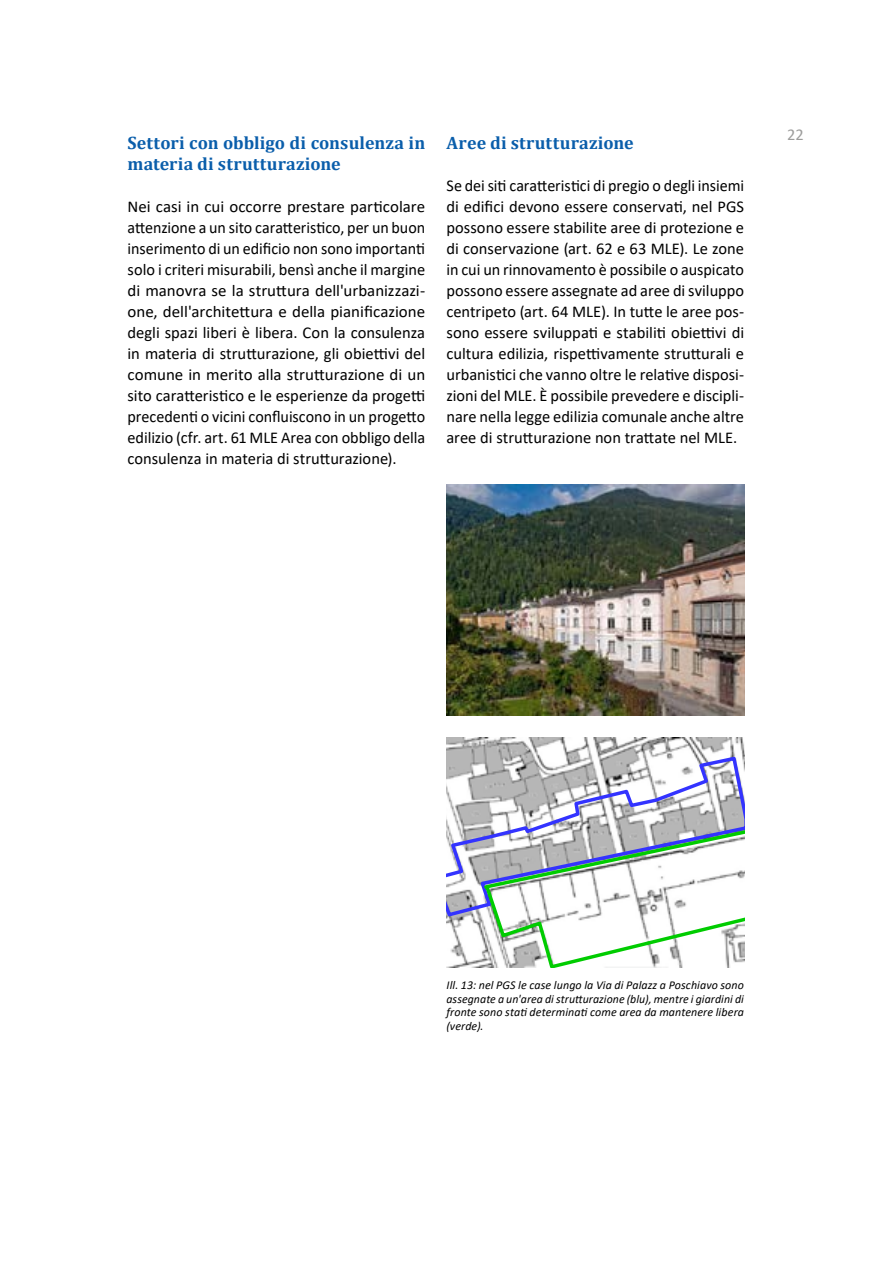
<style>
.page{position:relative;width:893px;height:1263px;background:#fff}
.page>*{position:absolute;margin:0;border:0;box-sizing:border-box;transform-origin:0 0}
.t1{font:700 18px/21px "Cambria";letter-spacing:.01em;color:#0a5eab}
.t2{font:16.5px/21px "Calibri";color:#000;text-align:justify}
.t3{font:16.5px "Calibri";color:#9d9d9c}
.t4{font:italic 12px/13.5px "Calibri";letter-spacing:.01em;color:#000;text-align:justify}
</style>
<div class="page">
<img style="left:447px;top:484px;width:297px;height:232px">
<img style="left:447px;top:737px;width:297px;height:231px">
<svg style="left:447px;top:754px;width:297px;height:165px"></svg>
<svg style="left:479px;top:827px;width:265px;height:141px"></svg>
<p class="t1" style="left:128px;top:131px;width:299px">Settori con obbligo di consulenza in materia di strutturazione</p>
<p class="t2" style="left:128px;top:195px;width:299px">Nei casi in cui occorre prestare particolare attenzione a un sito caratteristico, per un buon inserimento di un edificio non sono importanti solo i criteri misurabili, bensì anche il margine di manovra se la struttura dell'urbanizzazi&shy;one, dell'architettura e della pianificazione degli spazi liberi è libera. Con la consulenza in materia di strutturazione, gli obiettivi del comune in merito alla strutturazione di un sito caratteristico e le esperienze da progetti precedenti o vicini confluiscono in un progetto edilizio (cfr. art. 61 MLE Area con obbligo della consulenza in materia di strutturazione).</p>
<p class="t1" style="left:446px;top:131px;width:189px">Aree di strutturazione</p>
<p class="t2" style="left:446px;top:174px;width:299px">Se dei siti caratteristici di pregio o degli insiemi di edifici devono essere conservati, nel PGS possono essere stabilite aree di protezione e di conservazione (art. 62 e 63 MLE). Le zone in cui un rinnovamento è possibile o auspicato possono essere assegnate ad aree di sviluppo centripeto (art. 64 MLE). In tutte le aree pos&shy;sono essere sviluppati e stabiliti obiettivi di cultura edilizia, rispettivamente strutturali e urbanistici che vanno oltre le relative disposi&shy;zioni del MLE. È possibile prevedere e discipli&shy;nare nella legge edilizia comunale anche altre aree di strutturazione non trattate nel MLE.</p>
<p class="t3" style="left:787px;top:123px;width:18px">22</p>
<p class="t4" style="left:446px;top:978px;width:299px">Ill. 13: nel PGS le case lungo la Via di Palazz a Poschiavo sono assegnate a un'area di strutturazione (blu), mentre i giardini di fronte sono stati determinati come area da mantenere libera (verde).</p>
</div>
